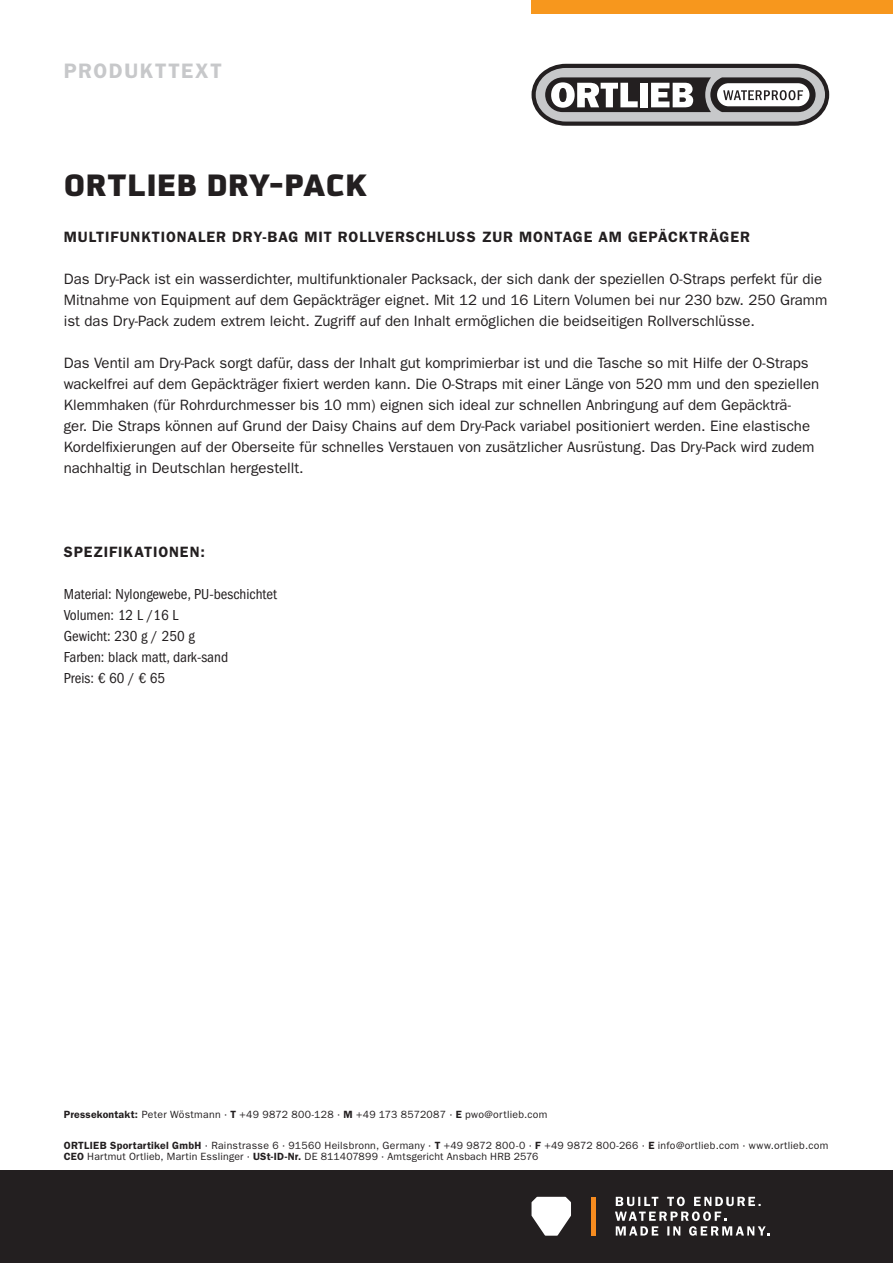
<style>
.page{position:relative;width:893px;height:1263px;background:#fff}
.page>*{position:absolute;margin:0;border:0;box-sizing:border-box;transform-origin:0 0}
.t1{font:900 30px "Utility OT";letter-spacing:.005em;color:#231f20}
.t2{font:600 21px "ITC Franklin Gothic Std";letter-spacing:.075em;color:#c7c8ca}
.t3{font:15px/21px "ITC Franklin Gothic Std";color:#231f20}
.t4{font:condensed 15px "ITC Franklin Gothic Std";color:#231f20}
.t5{font:600 15px "ITC Franklin Gothic Std";letter-spacing:.06em;color:#231f20}
.t6{font:10.5px/11.6px "ITC Franklin Gothic Std";letter-spacing:.025em;color:#231f20}
.s1{font-weight:600}
</style>
<div class="page">
<svg style="left:531px;top:64px;width:298px;height:62px"></svg>
<div style="left:0;top:1170px;width:893px;height:93px;background:#231f20"></div>
<div style="left:531px;top:0;width:362px;height:14px;background:#f7971d"></div>
<svg style="left:531px;top:1197px;width:40px;height:39px"></svg>
<hr style="left:591px;top:1197px;width:4px;height:38px;background:#f68b1f">
<svg style="left:615px;top:1197px;width:155px;height:39px"></svg>
<h2 class="t2" style="left:64px;top:59px;width:160px">PRODUKTTEXT</h2>
<p class="t1" style="left:64px;top:165px;width:304px">ORTLIEB DRY-PACK</p>
<p class="t5" style="left:64px;top:228px;width:688px">MULTIFUNKTIONALER DRY-BAG MIT ROLLVERSCHLUSS ZUR MONTAGE AM GEPÄCKTRÄGER</p>
<p class="t3" style="left:64px;top:269px;width:765px">Das Dry-Pack ist ein wasserdichter, multifunktionaler Packsack, der sich dank der speziellen O-Straps perfekt für die<br>Mitnahme von Equipment auf dem Gepäckträger eignet. Mit 12 und 16 Litern Volumen bei nur 230 bzw. 250 Gramm ist das Dry-Pack zudem extrem leicht. Zugriff auf den Inhalt ermöglichen die beidseitigen Rollverschlüsse.</p>
<p class="t3" style="left:64px;top:353px;width:757px">Das Ventil am Dry-Pack sorgt dafür, dass der Inhalt gut komprimierbar ist und die Tasche so mit Hilfe der O-Straps wackelfrei auf dem Gepäckträger fixiert werden kann. Die O-Straps mit einer Länge von 520 mm und den speziellen Klemmhaken (für Rohrdurchmesser bis 10 mm) eignen sich ideal zur schnellen Anbringung auf dem Gepäckträ-<br>ger. Die Straps können auf Grund der Daisy Chains auf dem Dry-Pack variabel positioniert werden. Eine elastische Kordelfixierungen auf der Oberseite für schnelles Verstauen von zusätzlicher Ausrüstung. Das Dry-Pack wird zudem nachhaltig in Deutschlan hergestellt.</p>
<p class="t5" style="left:64px;top:543px;width:143px">SPEZIFIKATIONEN:</p>
<p class="t4" style="left:64px;top:586px;width:215px">Material: Nylongewebe, PU-beschichtet</p>
<p class="t4" style="left:64px;top:607px;width:116px">Volumen: 12 L /16 L</p>
<p class="t4" style="left:64px;top:628px;width:133px">Gewicht: 230 g / 250 g</p>
<p class="t4" style="left:64px;top:649px;width:166px">Farben: black matt, dark-sand</p>
<p class="t4" style="left:64px;top:670px;width:103px">Preis: € 60 / € 65</p>
<p class="t6" style="left:64px;top:1108px;width:485px"><span class="s1">Pressekontakt:</span> Peter Wöstmann · <span class="s1">T</span> +49 9872 800-128 · <span class="s1">M</span> +49 173 8572087 · <span class="s1">E</span> pwo@ortlieb.com</p>
<p class="t6" style="left:64px;top:1139px;width:766px"><span class="s1">ORTLIEB Sportartikel GmbH</span> · Rainstrasse 6 · 91560 Heilsbronn, Germany · <span class="s1">T</span> +49 9872 800-0 · <span class="s1">F</span> +49 9872 800-266 · <span class="s1">E</span> info@ortlieb.com · www.ortlieb.com<br><span class="s1">CEO</span> Hartmut Ortlieb, Martin Esslinger · <span class="s1">USt-ID-Nr.</span> DE 811407899 · Amtsgericht Ansbach HRB 2576</p>
</div>
